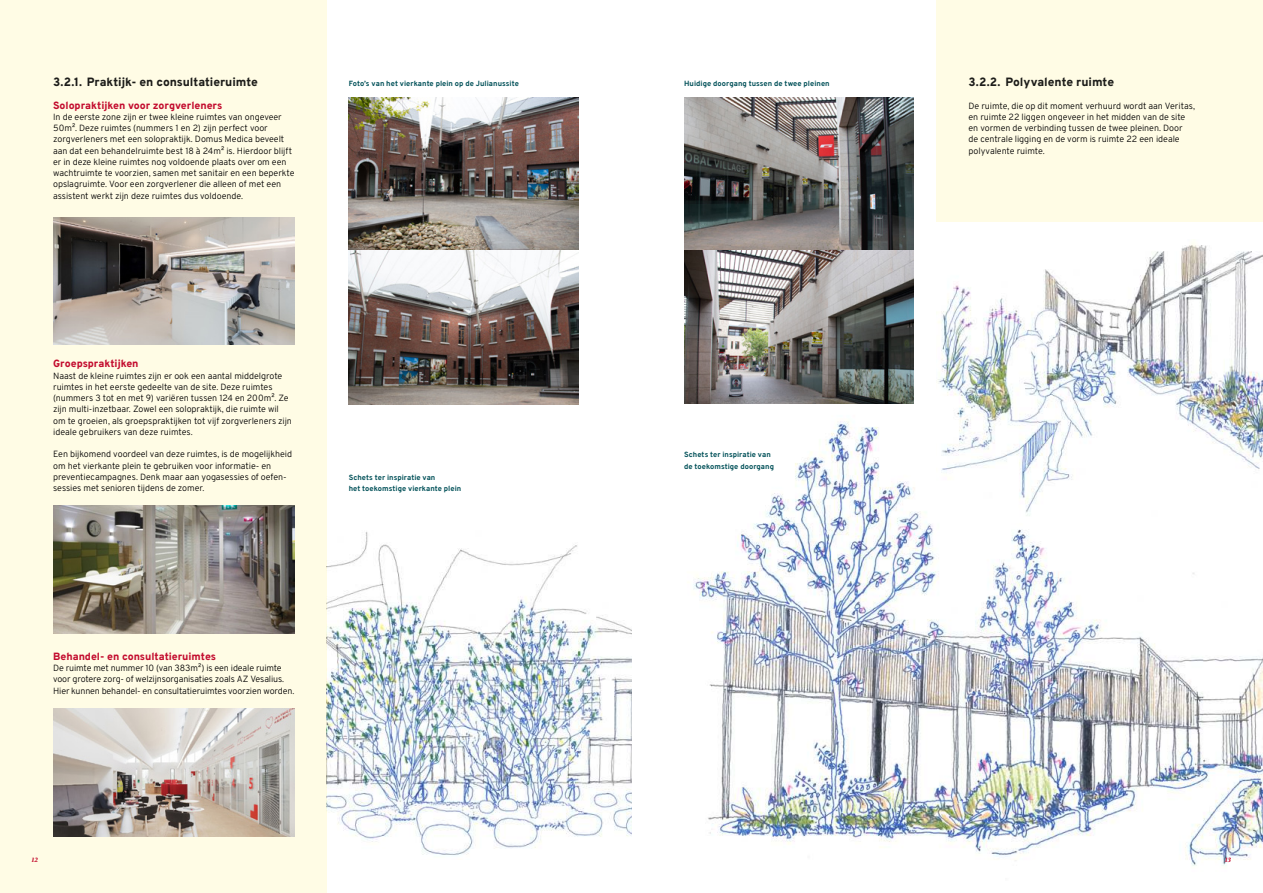
<style>
.page{position:relative;width:1263px;height:893px;background:#fff}
.page>*{position:absolute;margin:0;border:0;box-sizing:border-box;transform-origin:0 0}
.t1{font:800 12px "Overpass";letter-spacing:-.005em;color:#1c1c19}
.t2{font:800 10.5px "Overpass";color:#c30c2e}
.t3{font:300 9px/11.2px "Overpass";letter-spacing:-.005em;color:#000}
.t4{font:700 7.5px/11.2px "Overpass";letter-spacing:.005em;color:#005058}
.t5{font:italic 800 6.75px "Bennet Display";color:#c30c2e}
</style>
<div class="page">
<div style="left:0;top:0;width:326px;height:893px;background:#fffce5"></div>
<div style="left:936px;top:0;width:327px;height:221px;background:#fffce5"></div>
<img style="left:693px;top:421px;width:570px;height:445px">
<img style="left:53px;top:217px;width:241px;height:128px">
<img style="left:53px;top:506px;width:241px;height:127px">
<img style="left:53px;top:708px;width:241px;height:128px">
<img style="left:936px;top:242px;width:327px;height:274px">
<img style="left:349px;top:98px;width:229px;height:306px">
<img style="left:684px;top:97px;width:230px;height:306px">
<img style="left:326px;top:525px;width:305px;height:334px">
<h1 class="t1" style="left:53px;top:72px;width:206px">3.2.1. Praktijk- en consultatieruimte</h1>
<p class="t2" style="left:53px;top:99px;width:171px">Solopraktijken voor zorgverleners</p>
<p class="t3" style="left:53px;top:111px;width:243px">In de eerste zone zijn er twee kleine ruimtes van ongeveer 50m². Deze ruimtes (nummers 1 en 2) zijn perfect voor zorgverleners met een solopraktijk. Domus Medica beveelt aan dat een behandelruimte best 18 à 24m² is. Hierdoor blijft er in deze kleine ruimtes nog voldoende plaats over om een wachtruimte te voorzien, samen met sanitair en een beperkte opslagruimte. Voor een zorgverlener die alleen of met een assistent werkt zijn deze ruimtes dus voldoende.</p>
<p class="t4" style="left:349px;top:78px;width:172px">Foto’s van het vierkante plein op de Julianussite</p>
<p class="t4" style="left:684px;top:78px;width:147px">Huidige doorgang tussen de twee pleinen</p>
<p class="t2" style="left:53px;top:358px;width:87px">Groepspraktijken</p>
<p class="t3" style="left:53px;top:369px;width:240px">Naast de kleine ruimtes zijn er ook een aantal middelgrote ruimtes in het eerste gedeelte van de site. Deze ruimtes (nummers 3 tot en met 9) variëren tussen 124 en 200m². Ze zijn multi-inzetbaar. Zowel een solopraktijk, die ruimte wil om te groeien, als groepspraktijken tot vijf zorgverleners zijn ideale gebruikers van deze ruimtes.</p>
<p class="t3" style="left:53px;top:448px;width:240px">Een bijkomend voordeel van deze ruimtes, is de mogelijkheid om het vierkante plein te gebruiken voor informatie- en preventiecampagnes. Denk maar aan yogasessies of oefen&shy;sessies met senioren tijdens de zomer.</p>
<p class="t4" style="left:349px;top:472px;width:114px">Schets ter inspiratie van<br>het toekomstige vierkante plein</p>
<p class="t2" style="left:53px;top:650px;width:164px">Behandel- en consultatieruimtes</p>
<p class="t3" style="left:53px;top:662px;width:243px">De ruimte met nummer 10 (van 383m²) is een ideale ruimte voor grotere zorg- of welzijnsorganisaties zoals AZ Vesalius.<br>Hier kunnen behandel- en consultatieruimtes voorzien worden.</p>
<p class="t4" style="left:684px;top:449px;width:91px">Schets ter inspiratie van de toekomstige doorgang</p>
<h1 class="t1" style="left:968px;top:72px;width:147px">3.2.2. Polyvalente ruimte</h1>
<p class="t3" style="left:968px;top:99px;width:228px">De ruimte, die op dit moment verhuurd wordt aan Veritas, en ruimte 22 liggen ongeveer in het midden van de site en vormen de verbinding tussen de twee pleinen. Door<br>de centrale ligging en de vorm is ruimte 22 een ideale polyvalente ruimte.</p>
<p class="t5" style="left:32px;top:856px;width:8px">12</p>
<p class="t5" style="left:1225px;top:856px;width:8px">13</p>
</div>
